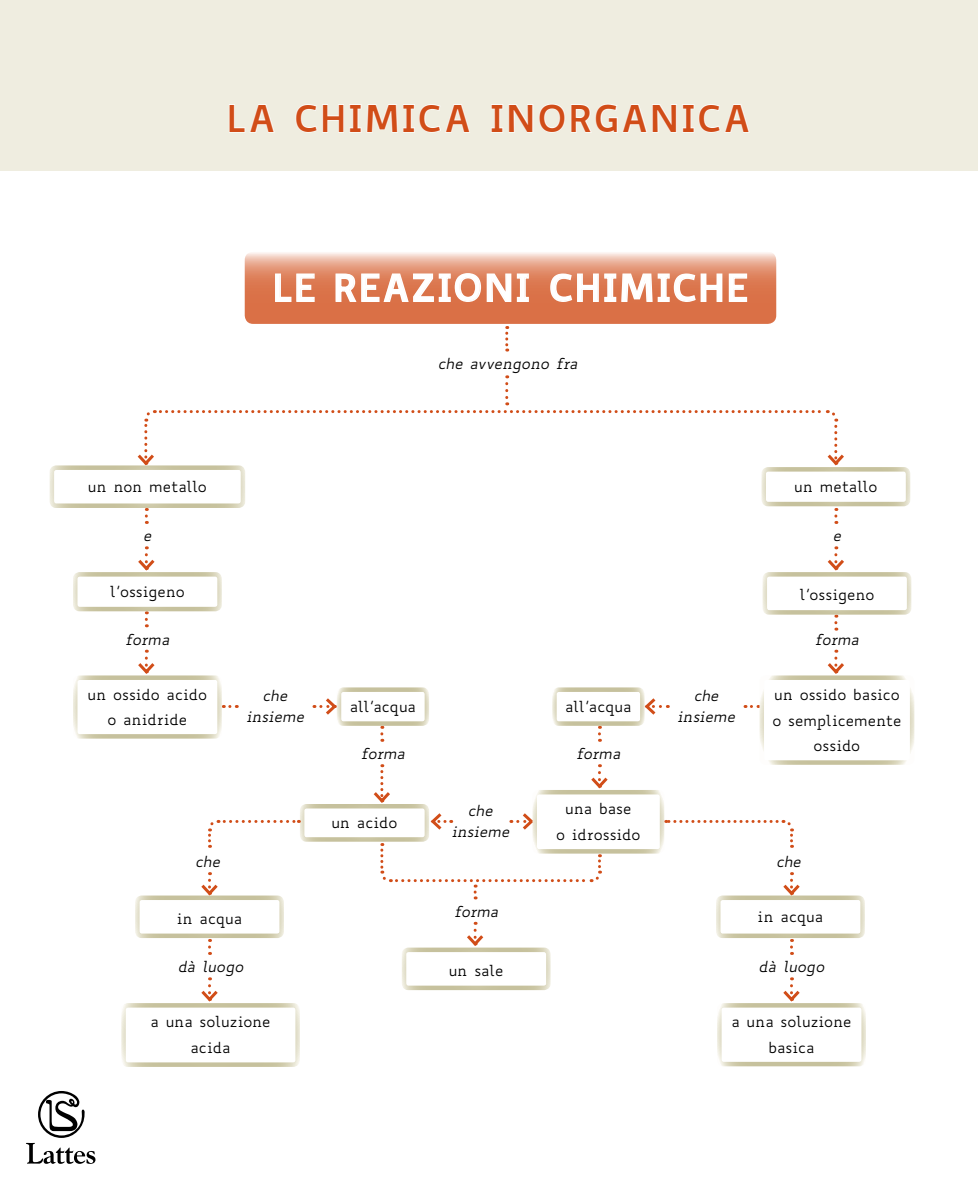
<style>
.page{position:relative;width:978px;height:1191px;background:#fff}
.page>*{position:absolute;margin:0;border:0;box-sizing:border-box;transform-origin:0 0}
.t1{font:700 36px "Biancoenero";letter-spacing:.01em;color:#d14d18}
.t2{font:700 36px "Biancoenero";letter-spacing:.015em;color:#fff}
.t3{font:15px/25.5px "Biancoenero";letter-spacing:-.01em;color:#000;text-align:center}
.t4{font:italic 15px/21px "Biancoenero";letter-spacing:-.02em;color:#000;text-align:center}
</style>
<div class="page">
<div style="left:0;top:0;width:978px;height:170px;background:#efede0"></div>
<svg style="left:229px;top:104px;width:46px;height:29px"></svg>
<svg style="left:295px;top:104px;width:175px;height:29px"></svg>
<svg style="left:491px;top:104px;width:259px;height:29px"></svg>
<svg style="left:26px;top:1091px;width:69px;height:72px"></svg>
<svg style="left:245px;top:252px;width:531px;height:72px;background:#e2906f"></svg>
<svg style="left:274px;top:273px;width:41px;height:30px"></svg>
<svg style="left:335px;top:272px;width:195px;height:31px;background:#e4997c"></svg>
<svg style="left:549px;top:273px;width:199px;height:30px;background:#e4997b"></svg>
<svg style="left:505px;top:326px;width:3px;height:25px"></svg>
<svg style="left:145px;top:508px;width:3px;height:16px"></svg>
<svg style="left:208px;top:939px;width:3px;height:16px"></svg>
<svg style="left:790px;top:939px;width:3px;height:16px"></svg>
<svg style="left:145px;top:611px;width:3px;height:16px"></svg>
<svg style="left:380px;top:726px;width:3px;height:16px"></svg>
<svg style="left:598px;top:726px;width:3px;height:16px"></svg>
<svg style="left:230px;top:705px;width:7px;height:3px"></svg>
<svg style="left:430px;top:813px;width:22px;height:17px"></svg>
<svg style="left:745px;top:705px;width:6px;height:3px"></svg>
<svg style="left:834px;top:508px;width:3px;height:16px"></svg>
<svg style="left:834px;top:614px;width:3px;height:16px"></svg>
<svg style="left:380px;top:843px;width:223px;height:56px"></svg>
<svg style="left:138px;top:546px;width:17px;height:25px"></svg>
<svg style="left:201px;top:977px;width:17px;height:25px"></svg>
<svg style="left:783px;top:977px;width:17px;height:25px"></svg>
<svg style="left:467px;top:930px;width:17px;height:16px"></svg>
<svg style="left:138px;top:658px;width:17px;height:16px"></svg>
<svg style="left:373px;top:764px;width:17px;height:39px"></svg>
<svg style="left:591px;top:764px;width:17px;height:25px"></svg>
<svg style="left:321px;top:698px;width:16px;height:17px"></svg>
<svg style="left:518px;top:813px;width:14px;height:17px"></svg>
<svg style="left:645px;top:698px;width:15px;height:17px"></svg>
<svg style="left:827px;top:546px;width:17px;height:25px"></svg>
<svg style="left:827px;top:658px;width:17px;height:16px"></svg>
<svg style="left:137px;top:375px;width:707px;height:91px"></svg>
<div style="left:50px;top:465px;width:195px;height:43px;border:4px solid #fff;border-radius:4px"></div>
<div style="left:73px;top:572px;width:149px;height:39px;border:4px solid #fff;border-radius:4px"></div>
<div style="left:121px;top:1003px;width:179px;height:64px;border:4px solid #fff;border-radius:4px"></div>
<div style="left:717px;top:1003px;width:149px;height:63px;border:4px solid #fff;border-radius:4px"></div>
<div style="left:402px;top:947px;width:149px;height:43px;border:4px solid #fff;border-radius:4px"></div>
<div style="left:135px;top:895px;width:149px;height:43px;border:4px solid #fff;border-radius:4px"></div>
<div style="left:716px;top:895px;width:149px;height:43px;border:4px solid #fff;border-radius:4px"></div>
<div style="left:337px;top:687px;width:92px;height:39px;border:4px solid #fff;border-radius:4px"></div>
<div style="left:552px;top:687px;width:93px;height:39px;border:4px solid #fff;border-radius:4px"></div>
<div style="left:73px;top:675px;width:149px;height:63px;border:4px solid #fff;border-radius:4px"></div>
<div style="left:300px;top:804px;width:129px;height:37px;border:4px solid #fff;border-radius:4px"></div>
<div style="left:535px;top:792px;width:127px;height:59px;background:#fff;border-radius:4px"></div>
<div style="left:532px;top:790px;width:132px;height:63px;border:4px solid #fff;border-radius:4px"></div>
<div style="left:759px;top:675px;width:155px;height:90px;border:4px solid #fff;border-radius:4px"></div>
<div style="left:763px;top:572px;width:148px;height:42px;border:4px solid #fff;border-radius:4px"></div>
<div style="left:761px;top:467px;width:149px;height:39px;border:4px solid #fff;border-radius:4px"></div>
<svg style="left:208px;top:820px;width:91px;height:28px"></svg>
<svg style="left:666px;top:820px;width:127px;height:28px"></svg>
<svg style="left:198px;top:872px;width:23px;height:25px"></svg>
<svg style="left:780px;top:872px;width:23px;height:25px"></svg>
<h1 class="t1" style="left:226px;top:87px;width:526px">LA CHIMICA INORGANICA</h1>
<h1 class="t2" style="left:273px;top:256px;width:477px">LE REAZIONI CHIMICHE</h1>
<p class="t4" style="left:438px;top:352px;width:142px">che avvengono fra</p>
<p class="t3" style="left:88px;top:474px;width:121px">un non metallo</p>
<p class="t3" style="left:794px;top:474px;width:85px">un metallo</p>
<p class="t4" style="left:143px;top:525px;width:10px">e</p>
<p class="t4" style="left:833px;top:525px;width:10px">e</p>
<p class="t3" style="left:110px;top:578px;width:77px">l’ossigeno</p>
<p class="t3" style="left:799px;top:582px;width:77px">l’ossigeno</p>
<p class="t4" style="left:125px;top:628px;width:46px">forma</p>
<p class="t4" style="left:815px;top:628px;width:46px">forma</p>
<p class="t3" style="left:88px;top:681px;width:121px">un ossido acido o anidride</p>
<p class="t4" style="left:246px;top:684px;width:60px">che insieme</p>
<p class="t3" style="left:350px;top:693px;width:68px">all’acqua</p>
<p class="t3" style="left:565px;top:693px;width:68px">all’acqua</p>
<p class="t4" style="left:361px;top:743px;width:46px">forma</p>
<p class="t4" style="left:576px;top:743px;width:46px">forma</p>
<p class="t4" style="left:677px;top:684px;width:60px">che insieme</p>
<p class="t3" style="left:772px;top:681px;width:130px">un ossido basico o semplicemente ossido</p>
<p class="t3" style="left:331px;top:810px;width:68px">un acido</p>
<p class="t4" style="left:451px;top:799px;width:60px">che insieme</p>
<p class="t3" style="left:556px;top:796px;width:86px">una base<br>o idrossido</p>
<p class="t4" style="left:195px;top:850px;width:26px">che</p>
<p class="t4" style="left:776px;top:850px;width:26px">che</p>
<p class="t4" style="left:454px;top:900px;width:46px">forma</p>
<p class="t3" style="left:177px;top:905px;width:67px">in acqua</p>
<p class="t3" style="left:758px;top:903px;width:67px">in acqua</p>
<p class="t4" style="left:178px;top:956px;width:67px">dà luogo</p>
<p class="t4" style="left:759px;top:956px;width:67px">dà luogo</p>
<p class="t3" style="left:449px;top:957px;width:56px">un sale</p>
<p class="t3" style="left:151px;top:1008px;width:122px">a una soluzione acida</p>
<p class="t3" style="left:731px;top:1009px;width:122px">a una soluzione basica</p>
</div>
